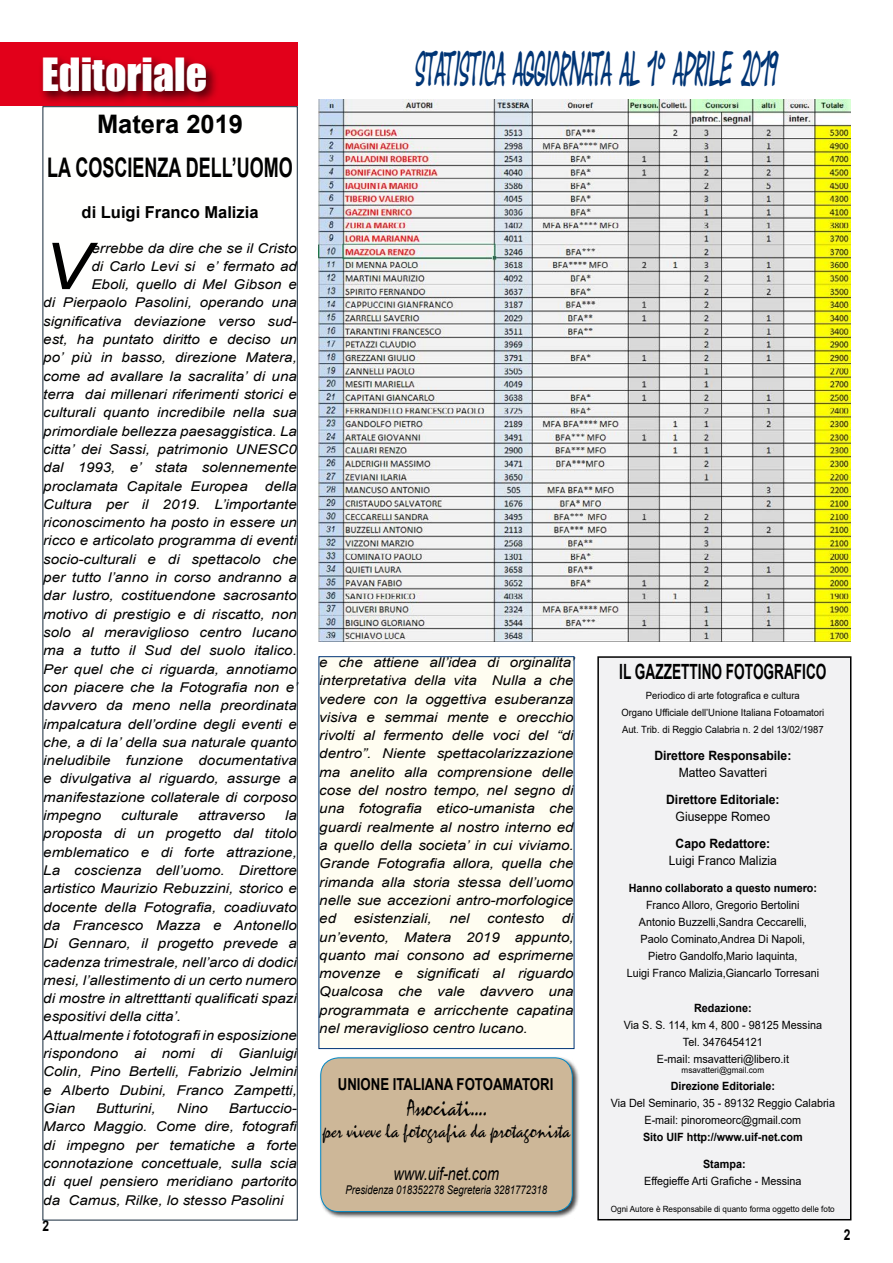
<style>
.page{position:relative;width:893px;height:1263px;background:#fff}
.page>*{position:absolute;margin:0;border:0;box-sizing:border-box;transform-origin:0 0}
.t1{font:italic 64.65px "Arial";color:#000;scale:1.12 1}
.t2{font:42px "Impact";color:#fff}
.t3{font:36px "Yearsupplyoffairycakes";letter-spacing:-.045em;color:#003576;scale:.45 1}
.t4{font:700 27px "Arial";color:#000;scale:.67 1}
.t5{font:700 25.5px "Arial";color:#000}
.t6{font:700 21px "Arial";color:#000;scale:.65 1}
.t7{font:21px "Borealis";color:#000;scale:.8 1}
.t8{font:18px "Borealis";color:#000;scale:.8 1}
.t9{font:italic 18px "Arial";color:#000;scale:.8 1}
.t10{font:700 16.5px "Arial";color:#000;scale:.8 1}
.t11{font:700 16.5px "Arial";color:#000}
.t12{font:700 15px "Arial";color:#000;scale:.8 1}
.t13{font:italic 13.5px/18.3px "Arial";color:#000;text-align:justify;scale:1.12 1}
.t14{font:700 12.9px "Arial";color:#000;scale:.95 1}
.t15{font:12.9px "Arial";color:#000;scale:.95 1}
.t16{font:italic 12px "Arial";color:#000;scale:.8 1}
.t17{font:11.4px/17.1px "Arial";color:#000;text-align:center;scale:.95 1}
.t18{font:700 11.4px "Arial";color:#000;scale:.95 1}
.t19{font:10.05px/17.1px "Arial";color:#000;text-align:center;scale:.95 1}
.t20{font:8.55px "Arial";color:#000;scale:.95 1}
</style>
<div class="page">
<div style="left:0;top:43px;width:298px;height:63px;background:#e2001a"></div>
<div style="left:38px;top:54px;width:181px;height:51px;background:#000;opacity:.75"></div>
<div style="left:597px;top:656px;width:254px;height:564px;background:#f2f2f3;border:2px solid #000"></div>
<div style="left:319px;top:657px;width:255px;height:391px;background:#fffdf1"></div>
<div style="left:319px;top:656px;width:255px;height:393px;border:1px solid #003576"></div>
<img style="left:319px;top:100px;width:531px;height:542px">
<div style="left:319px;top:1056px;width:261px;height:163px;background:#000;opacity:.75"></div>
<div style="left:321px;top:1058px;width:251px;height:153px;background:#cdb798;border-radius:18px"></div>
<div style="left:320px;top:1057px;width:253px;height:155px;border:1px solid #0088c7;border-radius:18px"></div>
<h2 class="t2" style="left:41px;top:42px;width:167px">Editoriale</h2>
<h3 class="t5" style="left:97px;top:106px;width:147px">Matera 2019</h3>
<h3 class="t4" style="left:47px;top:148px;width:368px">LA COSCIENZA DELL’UOMO</h3>
<p class="t11" style="left:82px;top:201px;width:178px">di Luigi Franco Malizia</p>
<h1 class="t1" style="left:43px;top:225px;width:45px">V</h1>
<p class="t13" style="left:92px;top:239px;width:185px">errebbe da dire che se il Cristo</p>
<p class="t13" style="left:92px;top:257px;width:185px">di Carlo Levi si e’ fermato ad</p>
<p class="t13" style="left:92px;top:275px;width:185px">Eboli, quello di Mel Gibson e</p>
<p class="t13" style="left:43px;top:294px;width:228px">di Pierpaolo Pasolini, operando una</p>
<p class="t13" style="left:43px;top:312px;width:228px">significativa deviazione verso sud-</p>
<p class="t13" style="left:43px;top:330px;width:228px">est, ha puntato diritto e deciso un</p>
<p class="t13" style="left:43px;top:349px;width:228px">po’ più in basso, direzione Matera,</p>
<p class="t13" style="left:43px;top:367px;width:228px">come ad avallare la sacralita’ di una</p>
<p class="t13" style="left:43px;top:385px;width:228px">terra dai millenari riferimenti storici e</p>
<p class="t13" style="left:43px;top:404px;width:228px">culturali quanto incredibile nella sua</p>
<p class="t13" style="left:43px;top:422px;width:228px">primordiale bellezza paesaggistica. La</p>
<p class="t13" style="left:43px;top:440px;width:228px">citta’ dei Sassi, patrimonio UNESC0</p>
<p class="t13" style="left:43px;top:458px;width:228px">dal 1993, e’ stata solennemente</p>
<p class="t13" style="left:43px;top:477px;width:184px">proclamata Capitale Europea</p>
<p class="t13" style="left:43px;top:477px;width:229px;text-indent:222px">della Cultura per il 2019. L’importante riconoscimento ha posto in essere un ricco e articolato programma di eventi socio-culturali e di spettacolo che per tutto l’anno in corso andranno a dar lustro, costituendone sacrosanto motivo di prestigio e di riscatto, non solo al meraviglioso centro lucano ma a tutto il Sud del suolo italico.<br>Per quel che ci riguarda, annotiamo con piacere che la Fotografia non e’ davvero da meno nella preordinata impalcatura dell’ordine degli eventi e che, a di la’ della sua naturale quanto ineludibile funzione documentativa e divulgativa al riguardo, assurge a manifestazione collaterale di corposo impegno</p>
<p class="t13" style="left:43px;top:806px;width:228px;text-align:left;text-indent:242px">la proposta di un progetto dal titolo emblematico e di forte attrazione,<br>La coscienza dell’uomo. Direttore artistico Maurizio Rebuzzini, storico e docente della Fotografia, coadiuvato da Francesco Mazza e Antonello<br>Di Gennaro, il progetto prevede a cadenza trimestrale, nell’arco di dodici mesi, l’allestimento di un certo numero di mostre in altretttanti qualificati spazi espositivi della citta’.<br>Attualmente i fototografi in esposizione rispondono ai nomi di Gianluigi<br>Colin, Pino Bertelli, Fabrizio Jelmini e Alberto Dubini, Franco Zampetti,<br>Gian</p>
<p class="t13" style="left:121px;top:806px;width:53px">culturale</p>
<p class="t13" style="left:198px;top:806px;width:62px">attraverso</p>
<p class="t13" style="left:43px;top:1099px;width:229px;text-indent:186px">Bartuccio-Marco Maggio. Come dire, fotografi di impegno per tematiche a forte connotazione concettuale, sulla scia di quel pensiero meridiano partorito da Camus, Rilke, lo stesso Pasolini</p>
<p class="t13" style="left:96px;top:1099px;width:55px">Butturini,</p>
<p class="t13" style="left:177px;top:1099px;width:29px">Nino</p>
<p class="t12" style="left:43px;top:1215px;width:10px">2</p>
<h3 class="t3" style="left:415px;top:47px;width:808px">STATISTICA AGGIORNATA AL 1° APRILE 2019</h3>
<p class="t13" style="left:319px;top:653px;width:229px">e che attiene all’idea di orginalita’ interpretativa della vita Nulla a che vedere con la oggettiva esuberanza visiva e semmai mente e orecchio rivolti al fermento delle voci del “di dentro”. Niente spettacolarizzazione ma anelito alla comprensione delle cose del nostro tempo, nel segno di una fotografia etico-umanista che guardi realmente al nostro interno ed a quello della societa’ in cui viviamo.<br>Grande Fotografia allora, quella che rimanda alla storia stessa dell’uomo nelle sue accezioni antro-morfologice ed</p>
<p class="t13" style="left:319px;top:909px;width:229px;text-indent:243px">di un’evento, Matera 2019 appunto, quanto mai consono ad esprimerne movenze e significati al riguardo Qualcosa che vale davvero una programmata e arricchente capatina nel meraviglioso centro lucano.</p>
<p class="t13" style="left:354px;top:909px;width:71px">esistenziali,</p>
<p class="t13" style="left:449px;top:909px;width:20px">nel</p>
<p class="t13" style="left:487px;top:909px;width:53px">contesto</p>
<p class="t10" style="left:338px;top:1072px;width:271px">UNIONE ITALIANA FOTOAMATORI</p>
<h3 class="t7" style="left:406px;top:1095px;width:103px">Associati....</h3>
<h3 class="t8" style="left:322px;top:1119px;width:311px">per viveve la fotografia da protagonista</h3>
<h3 class="t9" style="left:393px;top:1162px;width:134px">www.uif-net.com</h3>
<p class="t16" style="left:345px;top:1182px;width:254px">Presidenza 018352278 Segreteria 3281772318</p>
<h3 class="t6" style="left:619px;top:656px;width:320px">IL GAZZETTINO FOTOGRAFICO</h3>
<p class="t19" style="left:621px;top:686px;width:215px">Periodico di arte fotografica e cultura<br>Organo Ufficiale dell’Unione Italiana Fotoamatori<br>Aut. Trib. di Reggio Calabria n. 2 del 13/02/1987</p>
<p class="t14" style="left:654px;top:746px;width:146px">Direttore Responsabile:</p>
<p class="t15" style="left:679px;top:763px;width:95px">Matteo Savatteri</p>
<p class="t14" style="left:666px;top:790px;width:121px">Direttore Editoriale:</p>
<p class="t15" style="left:676px;top:807px;width:101px">Giuseppe Romeo</p>
<p class="t14" style="left:676px;top:834px;width:101px">Capo Redattore:</p>
<p class="t15" style="left:669px;top:851px;width:115px">Luigi Franco Malizia</p>
<p class="t18" style="left:629px;top:879px;width:200px">Hanno collaborato a questo numero:</p>
<p class="t17" style="left:627px;top:896px;width:204px">Franco Alloro, Gregorio Bertolini Antonio Buzzelli,Sandra Ceccarelli, Paolo Cominato,Andrea Di Napoli, Pietro Gandolfo,Mario Iaquinta,<br>Luigi Franco Malizia,Giancarlo Torresani</p>
<p class="t18" style="left:694px;top:999px;width:62px">Redazione:</p>
<p class="t17" style="left:624px;top:1016px;width:210px">Via S. S. 114, km 4, 800 - 98125 Messina<br>Tel. 3476454121<br>E-mail: msavatteri@libero.it</p>
<p class="t20" style="left:682px;top:1064px;width:88px">msavatteri@gmail.com</p>
<p class="t18" style="left:671px;top:1078px;width:111px">Direzione Editoriale:</p>
<p class="t17" style="left:611px;top:1094px;width:238px">Via Del Seminario, 35 - 89132 Reggio Calabria<br>E-mail: pinoromeorc@gmail.com</p>
<p class="t18" style="left:643px;top:1129px;width:170px">Sito UIF http://www.uif-net.com</p>
<p class="t18" style="left:703px;top:1156px;width:46px">Stampa:</p>
<p class="t17" style="left:644px;top:1172px;width:167px">Effegieffe Arti Grafiche - Messina</p>
<p class="t20" style="left:611px;top:1203px;width:237px">Ogni Autore è Responsabile di quanto forma oggetto delle foto</p>
<p class="t12" style="left:844px;top:1224px;width:10px">2</p>
</div>
